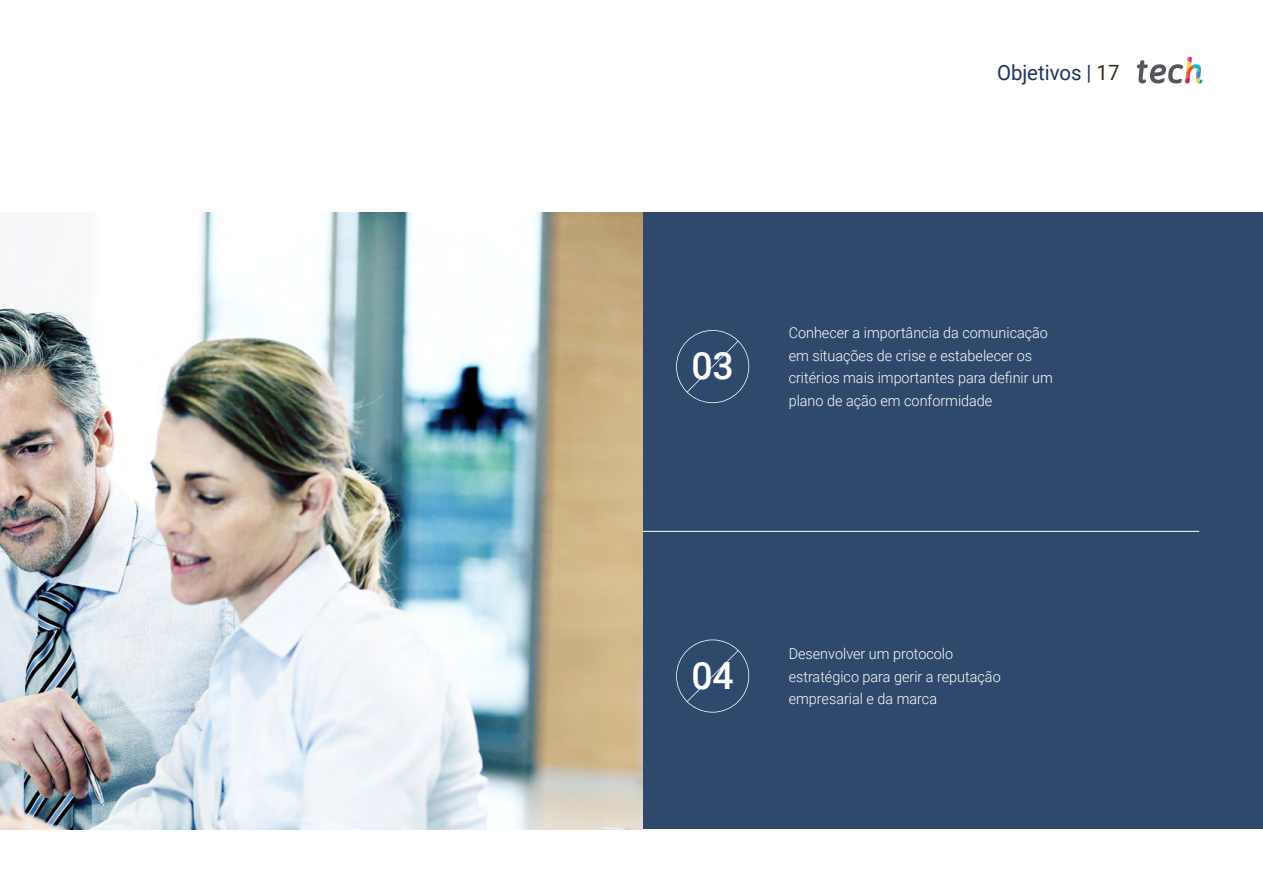
<style>
.page{position:relative;width:1263px;height:893px;background:#fff}
.page>*{position:absolute;margin:0;border:0;box-sizing:border-box;transform-origin:0 0}
.t1{font:500 37.5px "Roboto";color:#fff}
.t2{font:21px "Roboto";color:#1a355c}
.t3{font:300 15px/22.5px "Roboto";color:#fff;scale:.96 1}
.s1{color:#312e20}
</style>
<div class="page">
<svg style="left:1137px;top:57px;width:65px;height:27px"></svg>
<div style="left:642px;top:213px;width:621px;height:616px;background:#2e496b"></div>
<svg style="left:676px;top:639px;width:73px;height:74px"></svg>
<svg style="left:676px;top:330px;width:73px;height:73px"></svg>
<hr style="left:0;top:531px;width:1199px;height:1px;background:#fff">
<img style="left:0;top:213px;width:642px;height:616px">
<h2 class="t2" style="left:997px;top:57px;width:124px">Objetivos | <span class="s1">17</span></h2>
<h1 class="t1" style="left:691px;top:340px;width:44px">03</h1>
<p class="t3" style="left:789px;top:321px;width:277px">Conhecer a importância da comunicação em situações de crise e estabelecer os critérios mais importantes para definir um plano de ação em conformidade</p>
<h1 class="t1" style="left:691px;top:649px;width:44px">04</h1>
<p class="t3" style="left:789px;top:642px;width:222px">Desenvolver um protocolo estratégico para gerir a reputação empresarial e da marca</p>
</div>
